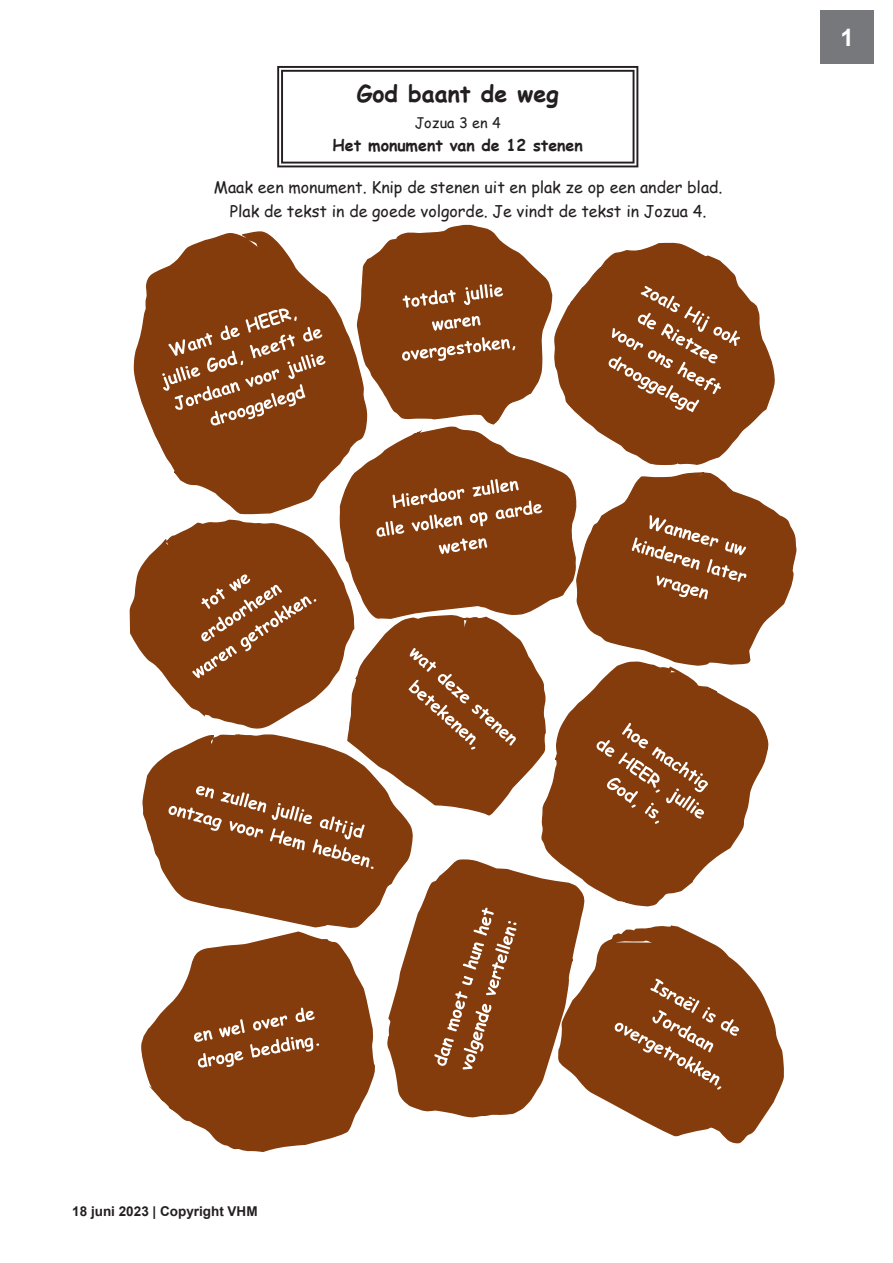
<style>
.page{position:relative;width:893px;height:1263px;background:#fff}
.page>*{position:absolute;margin:0;border:0;box-sizing:border-box;transform-origin:0 0}
.Kopje_2{font:700 24px "Arial";color:#fff}
.t1{font:700 23.1px "Comic Sans MS";color:#231f20}
.t2{font:16.05px/24px "Comic Sans MS";color:#231f20;text-align:center}
.t3{font:700 16.05px "Comic Sans MS";color:#231f20}
.t4{font:14.4px "Comic Sans MS";color:#231f20}
.t5{font:700 13.5px "Arial";color:#231f20}
</style>
<div class="page">
<div style="left:821px;top:11px;width:53px;height:53px;background:#76787b"></div>
<img style="left:141px;top:946px;width:231px;height:206px">
<svg style="left:194px;top:1007px;width:125px;height:61px;background:#975a32"></svg>
<img style="left:372px;top:869px;width:173px;height:249px">
<svg style="left:434px;top:907px;width:82px;height:162px;background:#925228"></svg>
<img style="left:545px;top:933px;width:239px;height:211px">
<svg style="left:614px;top:979px;width:125px;height:111px;background:#905025"></svg>
<img style="left:133px;top:269px;width:29px;height:180px">
<img style="left:129px;top:543px;width:33px;height:130px">
<img style="left:500px;top:869px;width:203px;height:64px">
<img style="left:142px;top:759px;width:286px;height:187px">
<svg style="left:162px;top:224px;width:635px;height:645px"></svg>
<svg style="left:277px;top:66px;width:361px;height:101px"></svg>
<p class="t1" style="left:357px;top:77px;width:203px">God baant de weg</p>
<p class="t4" style="left:415px;top:112px;width:88px">Jozua 3 en 4</p>
<p class="t3" style="left:333px;top:134px;width:252px">Het monument van de 12 stenen</p>
<p class="t2" style="left:214px;top:174px;width:510px">Maak een monument. Knip de stenen uit en plak ze op een ander blad.<br>Plak de tekst in de goede volgorde. Je vindt de tekst in Jozua 4.</p>
<p class="Kopje_2" style="left:841px;top:22px;width:15px">1</p>
<p class="t5" style="left:72px;top:1202px;width:187px">18 juni 2023 | Copyright VHM</p>
</div>
